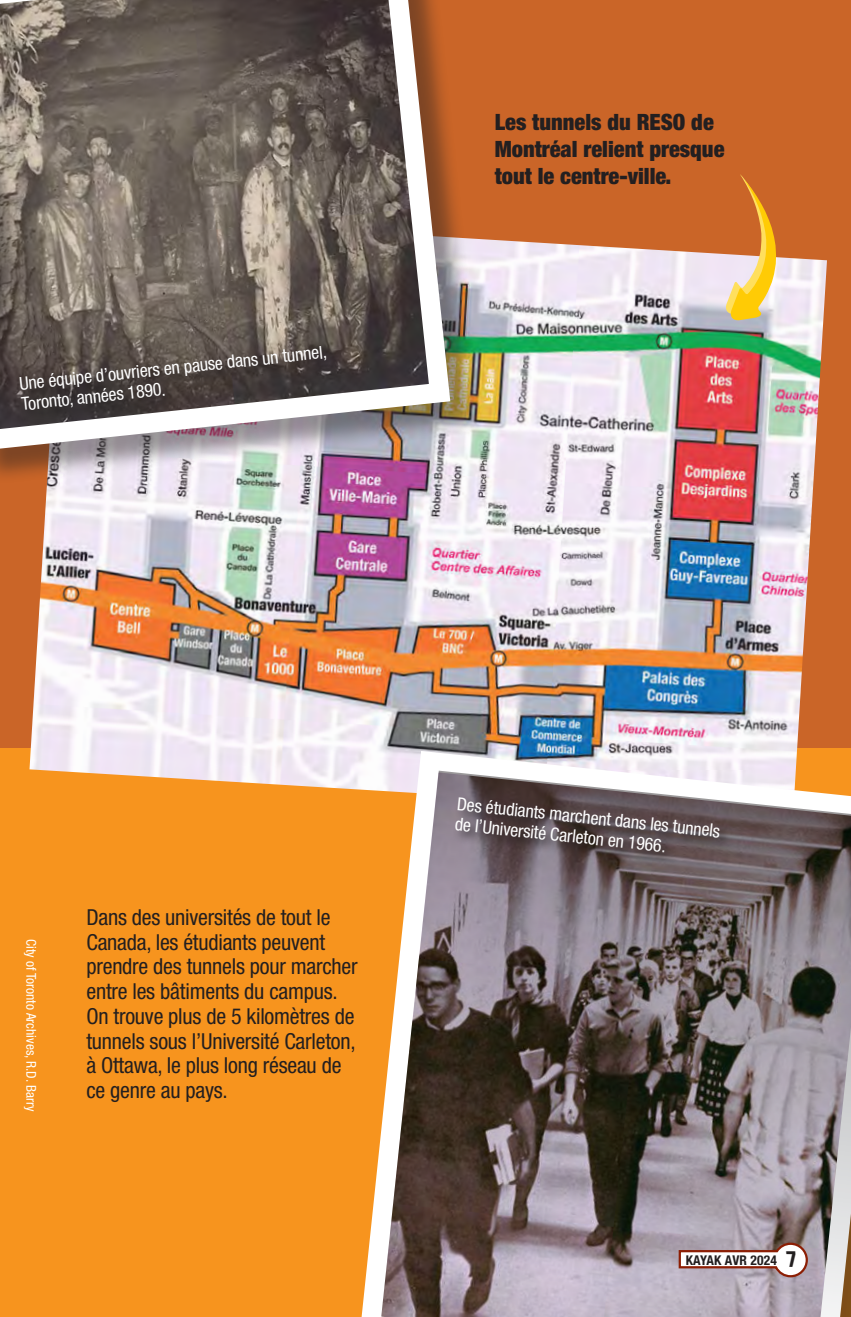
<style>
.page{position:relative;width:851px;height:1317px;background:#fff}
.page>*{position:absolute;margin:0;border:0;box-sizing:border-box;transform-origin:0 0}
.t1{font:900 condensed 22.5px/27px "Helvetica Neue LT Std";color:#231f20}
.t2{font:condensed 22.05px/24.8px "Helvetica Neue LT Std";letter-spacing:-.01em;color:#231f20}
.t3{font:condensed 18px/20.2px "Helvetica Neue LT Std";color:#fff}
.t4{font:condensed 13.5px "Helvetica Neue LT Std";color:#fff}
.t5{font:700 condensed 13.5px "Helvetica Neue LT Std";letter-spacing:.01em;color:#231f20}
.s1{font-family:"Atrofobia";font-weight:400;font-stretch:normal;font-size:20.25px}
</style>
<div class="page">
<div style="left:0;top:0;width:851px;height:748px;background:#ca6528"></div>
<div style="left:0;top:748px;width:851px;height:568px;background:#f7941e"></div>
<img style="left:29px;top:239px;width:798px;height:550px">
<div style="left:0;top:0;width:484px;height:484px;background:#231f20;opacity:.45"></div>
<svg style="left:0;top:0;width:461px;height:462px;background:#81746b"></svg>
<svg style="left:349px;top:740px;width:478px;height:576px"></svg>
<svg style="left:379px;top:770px;width:472px;height:546px;background:#867977"></svg>
<div style="left:17px;top:343px;width:324px;height:81px;background:#231f20;opacity:.9"></div>
<div style="left:453px;top:794px;width:281px;height:72px;background:#231f20;opacity:.9"></div>
<svg style="left:724px;top:174px;width:52px;height:147px"></svg>
<div style="left:0;top:65px;width:26px;height:362px;background:#231f20;opacity:.5"></div>
<svg style="left:0;top:58px;width:1px;height:160px"></svg>
<svg style="left:0;top:227px;width:2px;height:175px"></svg>
<svg style="left:677px;top:1241px;width:132px;height:37px;background:#cab6b7"></svg>
<p class="t3" style="left:18px;top:373px;width:311px;rotate:-6deg">Une équipe d’ouvriers en pause dans un tunnel,<br>Toronto, années 1890.</p>
<p class="t1" style="left:495px;top:108px;width:231px">Les tunnels du RESO de<br>Montréal relient presque tout le centre-ville.</p>
<p class="t4" style="left:39px;top:938px;width:174px;rotate:90deg">City of Toronto Archives, R.D. Barry</p>
<p class="t2" style="left:86px;top:904px;width:273px">Dans des universités de tout le<br>Canada, les étudiants peuvent prendre des tunnels pour marcher entre les bâtiments du campus.<br>On trouve plus de 5 kilomètres de tunnels sous l’Université Carleton, à Ottawa, le plus long réseau de ce genre au pays.</p>
<p class="t3" style="left:458px;top:793px;width:266px;rotate:6deg">Des étudiants marchent dans les tunnels de l’Université Carleton en 1966.</p>
<p class="t5" style="left:685px;top:1251px;width:112px">KAYAK AVR 2024 <span class="s1">7</span></p>
</div>
